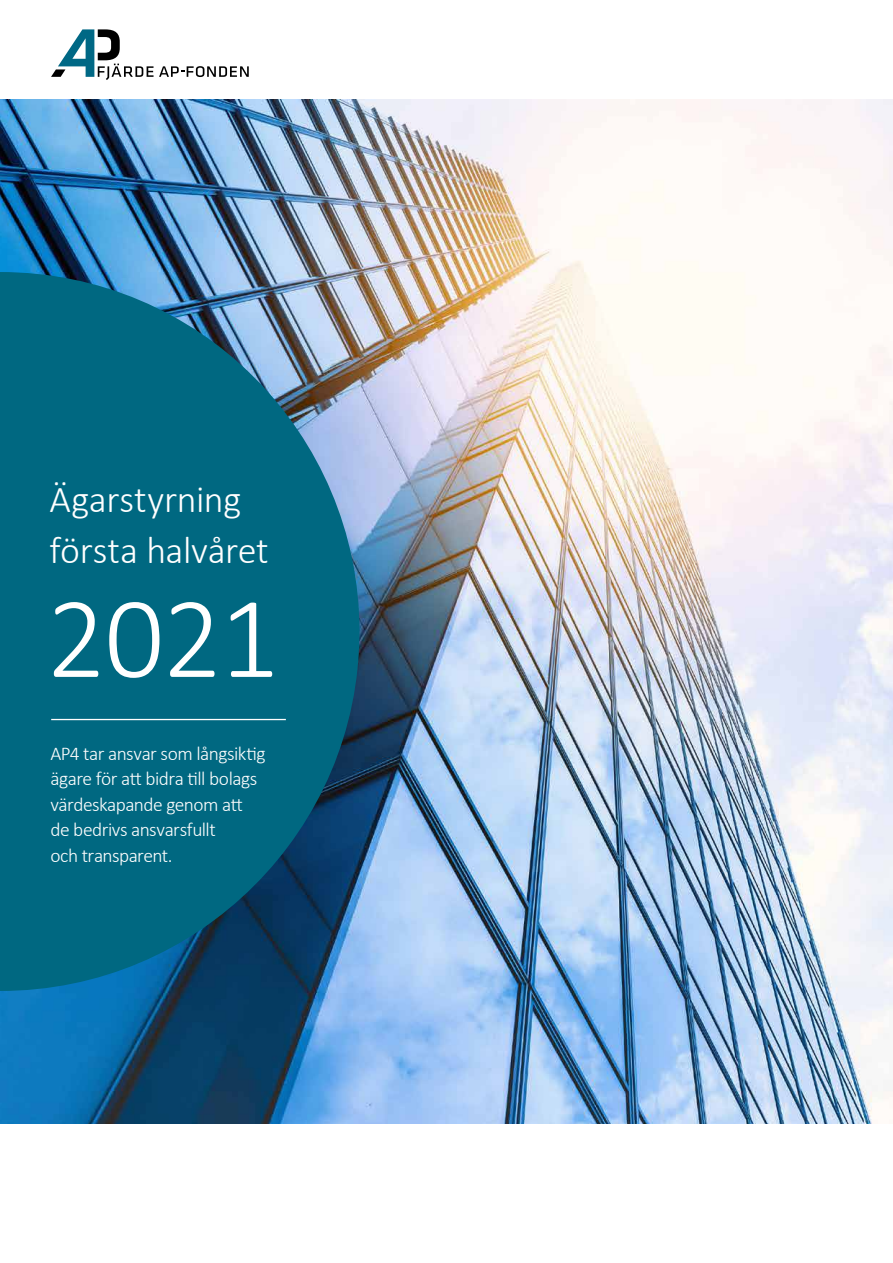
<style>
.page{position:relative;width:893px;height:1263px;background:#fff}
.page>*{position:absolute;margin:0;border:0;box-sizing:border-box;transform-origin:0 0}
.t1{font:300 116.85px "Calibri";color:#fff}
.t2{font:300 38.1px/51px "Calibri";letter-spacing:-.01em;color:#fff}
.t3{font:300 19.5px/25.5px "Calibri";letter-spacing:-.025em;color:#fff}
</style>
<div class="page">
<img style="left:0;top:100px;width:893px;height:1024px">
<svg style="left:51px;top:29px;width:198px;height:51px"></svg>
<svg style="left:0;top:272px;width:359px;height:719px;background:#0f6985"></svg>
<hr style="left:51px;top:719px;width:235px;height:1px;background:#fff">
<h2 class="t2" style="left:49px;top:473px;width:221px">Ägarstyrning första halvåret</h2>
<h1 class="t1" style="left:47px;top:566px;width:234px">2021</h1>
<p class="t3" style="left:50px;top:740px;width:217px">AP4 tar ansvar som långsiktig ägare för att bidra till bolags värdeskapande genom att de bedrivs ansvarsfullt<br>och transparent.</p>
</div>
